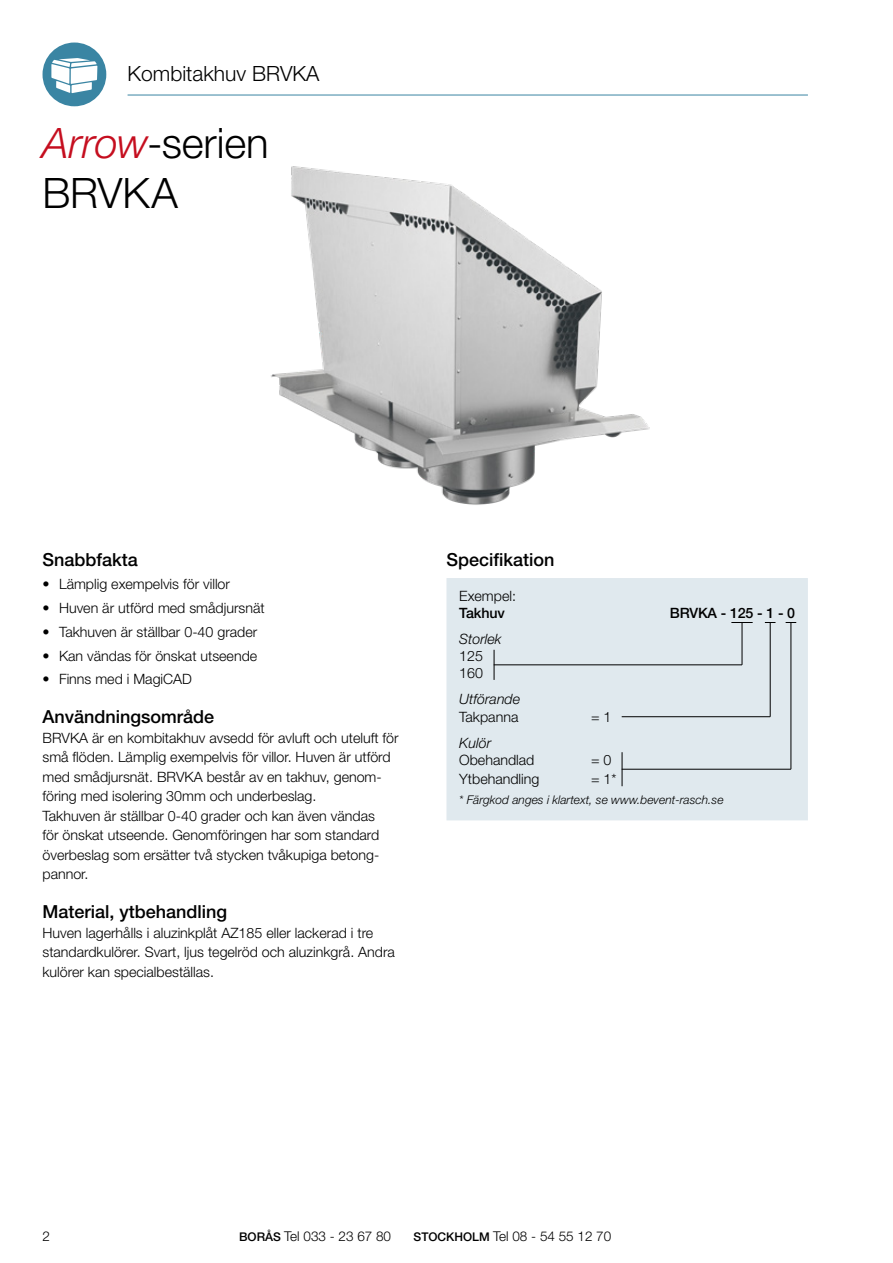
<style>
.page{position:relative;width:893px;height:1263px;background:#fff}
.page>*{position:absolute;margin:0;border:0;box-sizing:border-box;transform-origin:0 0}
.t1{font:300 42px/50.4px "Helvetica Neue LT Std";letter-spacing:-.005em;color:#000}
.t2{font:300 21px "Helvetica Neue LT Std";color:#000}
.t3{font:500 18px "Helvetica Neue LT Std";color:#000}
.t4{font:300 14.25px/19.5px "Helvetica Neue LT Std";color:#000}
.t5{font:italic 300 14.25px "Helvetica Neue LT Std";color:#000}
.t6{font:500 14.25px "Helvetica Neue LT Std";letter-spacing:-.01em;color:#000}
.t7{font:300 13.5px "Helvetica Neue LT Std";color:#000}
.t8{font:italic 300 12px "Helvetica Neue LT Std";color:#000}
.s1{font-style:italic;color:#c50e1f}
.s2{font-weight:500;font-size:12px}
</style>
<div class="page">
<div style="left:43px;top:43px;width:63px;height:63px;background:#3a85a3;border-radius:50%"></div>
<svg style="left:51px;top:58px;width:46px;height:35px"></svg>
<hr style="left:128px;top:95px;width:680px;height:1px;background:#3a85a3">
<img style="left:195px;top:94px;width:460px;height:411px">
<div style="left:446px;top:578px;width:362px;height:242px;background:#e0e9ee"></div>
<hr style="left:494px;top:664px;width:248px;height:1px;background:#000">
<svg style="left:731px;top:622px;width:22px;height:1px"></svg>
<hr style="left:742px;top:622px;width:1px;height:43px;background:#000">
<hr style="left:494px;top:650px;width:1px;height:30px;background:#000">
<hr style="left:622px;top:716px;width:148px;height:1px;background:#000">
<hr style="left:770px;top:622px;width:1px;height:95px;background:#000">
<hr style="left:790px;top:622px;width:1px;height:147px;background:#000">
<hr style="left:622px;top:752px;width:1px;height:34px;background:#000">
<hr style="left:622px;top:769px;width:169px;height:1px;background:#000">
<h2 class="t2" style="left:128px;top:61px;width:193px">Kombitakhuv BRVKA</h2>
<h1 class="t1" style="left:43px;top:117px;width:228px"><span class="s1">Arrow</span>-serien<br>BRVKA</h1>
<p class="t3" style="left:43px;top:548px;width:97px">Snabbfakta</p>
<p class="t4" style="left:43px;top:574px;width:189px">• Lämplig exempelvis för villor</p>
<p class="t4" style="left:43px;top:598px;width:224px">• Huven är utförd med smådjursnät</p>
<p class="t4" style="left:43px;top:622px;width:216px">• Takhuven är ställbar 0-40 grader</p>
<p class="t4" style="left:43px;top:646px;width:216px">• Kan vändas för önskat utseende</p>
<p class="t4" style="left:43px;top:669px;width:151px">• Finns med i MagiCAD</p>
<p class="t3" style="left:43px;top:706px;width:173px">Användningsområde</p>
<p class="t4" style="left:43px;top:728px;width:358px">BRVKA är en kombitakhuv avsedd för avluft och uteluft för små flöden. Lämplig exempelvis för villor. Huven är utförd med smådjursnät. BRVKA består av en takhuv, genom&shy;föring med isolering 30mm och underbeslag.<br>Takhuven är ställbar 0-40 grader och kan även vändas<br>för önskat utseende. Genomföringen har som standard överbeslag som ersätter två stycken tvåkupiga betong&shy;pannor.</p>
<p class="t3" style="left:43px;top:901px;width:186px">Material, ytbehandling</p>
<p class="t4" style="left:43px;top:923px;width:354px">Huven lagerhålls i aluzinkplåt AZ185 eller lackerad i tre standardkulörer. Svart, ljus tegelröd och aluzinkgrå. Andra kulörer kan specialbeställas.</p>
<p class="t3" style="left:446px;top:548px;width:110px">Specifikation</p>
<p class="t4" style="left:459px;top:586px;width:58px">Exempel:</p>
<p class="t6" style="left:459px;top:604px;width:47px">Takhuv</p>
<p class="t6" style="left:670px;top:604px;width:127px">BRVKA - 125 - 1 - 0</p>
<p class="t5" style="left:459px;top:631px;width:44px">Storlek</p>
<p class="t4" style="left:459px;top:647px;width:25px;line-height:17.1px">125<br>160</p>
<p class="t5" style="left:459px;top:691px;width:62px">Utförande</p>
<p class="t4" style="left:459px;top:706px;width:61px">Takpanna</p>
<p class="t4" style="left:591px;top:706px;width:22px">= 1</p>
<p class="t5" style="left:459px;top:734px;width:33px">Kulör</p>
<p class="t4" style="left:459px;top:750px;width:77px">Obehandlad</p>
<p class="t4" style="left:591px;top:750px;width:22px">= 0</p>
<p class="t4" style="left:459px;top:769px;width:82px">Ytbehandling</p>
<p class="t4" style="left:591px;top:769px;width:27px">= 1*</p>
<p class="t8" style="left:459px;top:792px;width:266px">* Färgkod anges i klartext, se www.bevent-rasch.se</p>
<p class="t7" style="left:43px;top:1228px;width:9px">2</p>
<p class="t7" style="left:239px;top:1228px;width:153px"><span class="s2">BORÅS</span> Tel 033 - 23 67 80</p>
<p class="t7" style="left:414px;top:1228px;width:199px"><span class="s2">STOCKHOLM</span> Tel 08 - 54 55 12 70</p>
</div>
